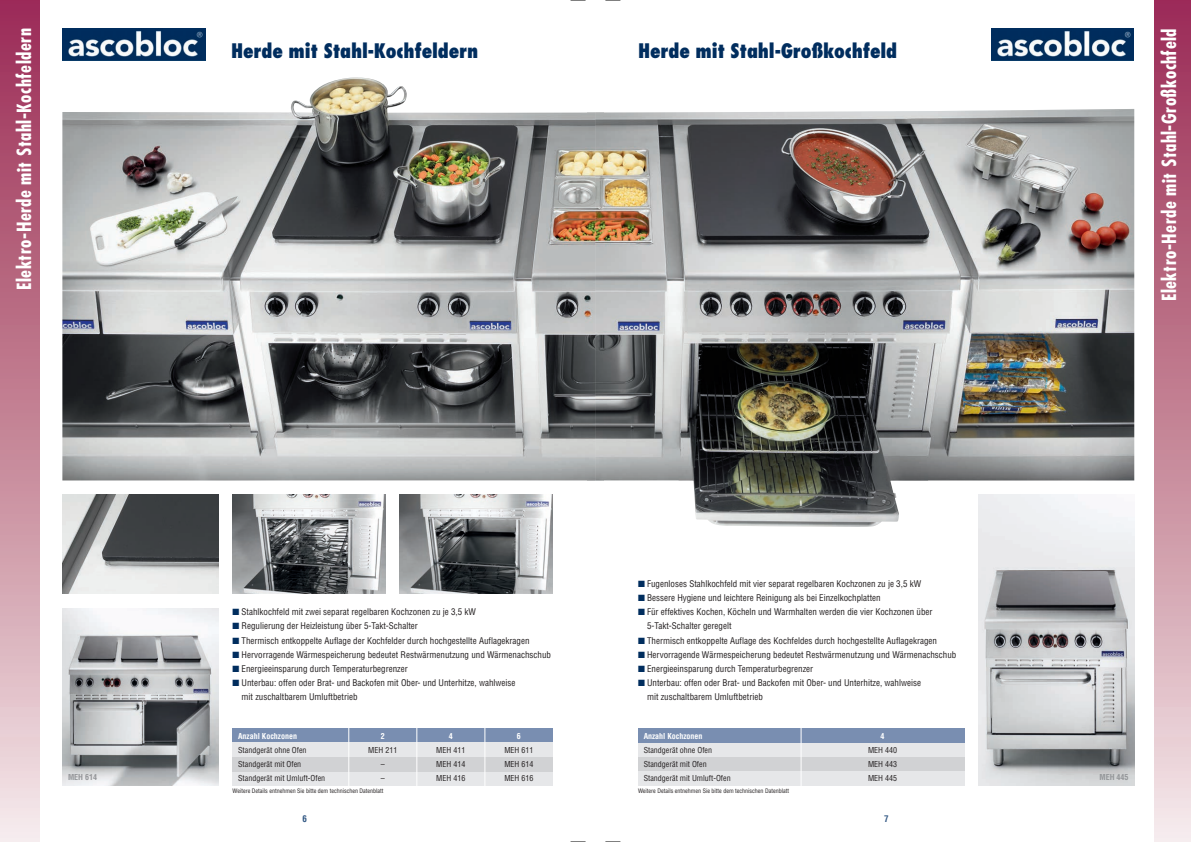
<style>
.page{position:relative;width:1191px;height:842px;background:#fff}
.page>*{position:absolute;margin:0;border:0;box-sizing:border-box;transform-origin:0 0}
.t1{font:800 condensed 19.5px "Futura";letter-spacing:-.01em;color:#002d5e}
.t2{font:700 condensed 19px "Futura";letter-spacing:.025em;color:#fff}
.t3{font:condensed 9px/14.2px "Helvetica";color:#231f20}
.t4{font:700 condensed 9px "Helvetica";color:#315783}
.t5{font:condensed 8px "Helvetica";color:#231f20}
.t6{font:700 condensed 8px "Helvetica";color:#fff}
.t7{font:700 condensed 8px "Helvetica";color:#939598}
.t8{font:condensed 6px "Helvetica";color:#231f20}
.s1{color:#002d5e}
</style>
<div class="page">
<div style="left:0;top:0;width:40px;height:842px;background:linear-gradient(to bottom,#992850,#f2e5e4)"></div>
<img style="left:63px;top:28px;width:142px;height:33px">
<img style="left:62px;top:77px;width:533px;height:404px">
<div style="left:232px;top:729px;width:117px;height:14px;background:#798eb1"></div>
<div style="left:485px;top:729px;width:68px;height:14px;background:#798eb1"></div>
<div style="left:349px;top:729px;width:68px;height:14px;background:#798eb1"></div>
<div style="left:417px;top:729px;width:68px;height:14px;background:#798eb1"></div>
<div style="left:232px;top:771px;width:117px;height:14px;background:#e6e7e9"></div>
<div style="left:349px;top:771px;width:68px;height:14px;background:#e6e7e9"></div>
<div style="left:485px;top:771px;width:68px;height:14px;background:#e6e7e9"></div>
<div style="left:417px;top:771px;width:68px;height:14px;background:#e6e7e9"></div>
<img style="left:62px;top:495px;width:156px;height:99px">
<img style="left:400px;top:495px;width:153px;height:99px">
<img style="left:62px;top:608px;width:156px;height:177px">
<img style="left:232px;top:495px;width:154px;height:99px">
<div style="left:232px;top:757px;width:117px;height:14px;background:#d1d2d4"></div>
<div style="left:349px;top:757px;width:68px;height:14px;background:#d1d2d4"></div>
<div style="left:485px;top:757px;width:68px;height:14px;background:#d1d2d4"></div>
<div style="left:417px;top:757px;width:68px;height:14px;background:#d1d2d4"></div>
<div style="left:232px;top:743px;width:117px;height:14px;background:#e6e7e9"></div>
<div style="left:349px;top:743px;width:68px;height:14px;background:#e6e7e9"></div>
<div style="left:485px;top:743px;width:68px;height:14px;background:#e6e7e9"></div>
<div style="left:417px;top:743px;width:68px;height:14px;background:#e6e7e9"></div>
<hr style="left:348px;top:721px;width:1px;height:70px;background:#fff">
<hr style="left:484px;top:721px;width:1px;height:70px;background:#fff">
<hr style="left:416px;top:721px;width:1px;height:70px;background:#fff">
<img style="left:587px;top:112px;width:8px;height:368px">
<svg style="left:605px;top:0;width:15px;height:1px"></svg>
<svg style="left:605px;top:841px;width:15px;height:1px"></svg>
<img style="left:978px;top:495px;width:156px;height:290px">
<div style="left:638px;top:757px;width:163px;height:14px;background:#d1d2d4"></div>
<div style="left:801px;top:757px;width:163px;height:14px;background:#d1d2d4"></div>
<div style="left:638px;top:743px;width:163px;height:14px;background:#e6e7e9"></div>
<div style="left:801px;top:743px;width:163px;height:14px;background:#e6e7e9"></div>
<div style="left:1154px;top:0;width:37px;height:842px;background:linear-gradient(to bottom,#992850,#f2e5e4)"></div>
<img style="left:991px;top:28px;width:143px;height:33px">
<img style="left:595px;top:109px;width:539px;height:372px">
<div style="left:638px;top:729px;width:163px;height:14px;background:#798eb1"></div>
<div style="left:801px;top:729px;width:163px;height:14px;background:#798eb1"></div>
<div style="left:638px;top:771px;width:163px;height:14px;background:#e6e7e9"></div>
<div style="left:801px;top:771px;width:163px;height:14px;background:#e6e7e9"></div>
<hr style="left:800px;top:721px;width:1px;height:72px;background:#fff">
<img style="left:678px;top:466px;width:250px;height:61px">
<svg style="left:570px;top:0;width:16px;height:1px"></svg>
<svg style="left:570px;top:841px;width:16px;height:1px"></svg>
<h2 class="t2" style="left:13px;top:290px;width:263px;rotate:-90deg">Elektro-Herde mit Stahl-Kochfeldern</h2>
<p class="t7" style="left:68px;top:772px;width:31px">MEH 614</p>
<h1 class="t1" style="left:231px;top:38px;width:249px">Herde mit Stahl-Kochfeldern</h1>
<h1 class="t1" style="left:638px;top:38px;width:261px">Herde mit Stahl-Großkochfeld</h1>
<p class="t3" style="left:232px;top:605px;width:245px"><span class="s1">■</span> Stahlkochfeld mit zwei separat regelbaren Kochzonen zu je 3,5 kW</p>
<p class="t3" style="left:232px;top:619px;width:187px"><span class="s1">■</span> Regulierung der Heizleistung über 5-Takt-Schalter</p>
<p class="t3" style="left:232px;top:633px;width:298px"><span class="s1">■</span> Thermisch entkoppelte Auflage der Kochfelder durch hochgestellte Auflagekragen</p>
<p class="t3" style="left:232px;top:647px;width:320px"><span class="s1">■</span> Hervorragende Wärmespeicherung bedeutet Restwärmenutzung und Wärmenachschub</p>
<p class="t3" style="left:232px;top:661px;width:177px"><span class="s1">■</span> Energieeinsparung durch Temperaturbegrenzer</p>
<p class="t3" style="left:242px;top:675px;width:275px;text-indent:-9px"><span class="s1">■</span> Unterbau: offen oder Brat- und Backofen mit Ober- und Unterhitze, wahlweise mit zuschaltbarem Umluftbetrieb</p>
<p class="t6" style="left:238px;top:731px;width:60px">Anzahl Kochzonen</p>
<p class="t6" style="left:381px;top:731px;width:5px">2</p>
<p class="t6" style="left:449px;top:731px;width:5px">4</p>
<p class="t6" style="left:517px;top:731px;width:5px">6</p>
<p class="t5" style="left:238px;top:773px;width:88px">Standgerät mit Umluft-Ofen</p>
<p class="t5" style="left:381px;top:773px;width:5px">–</p>
<p class="t5" style="left:436px;top:773px;width:31px">MEH 416</p>
<p class="t5" style="left:504px;top:773px;width:31px">MEH 616</p>
<p class="t5" style="left:238px;top:745px;width:70px">Standgerät ohne Ofen</p>
<p class="t5" style="left:368px;top:745px;width:31px">MEH 211</p>
<p class="t5" style="left:436px;top:745px;width:31px">MEH 411</p>
<p class="t5" style="left:504px;top:745px;width:31px">MEH 611</p>
<p class="t8" style="left:232px;top:787px;width:152px">Weitere Details entnehmen Sie bitte dem technischen Datenblatt</p>
<p class="t5" style="left:238px;top:759px;width:65px">Standgerät mit Ofen</p>
<p class="t5" style="left:381px;top:759px;width:5px">–</p>
<p class="t5" style="left:436px;top:759px;width:31px">MEH 414</p>
<p class="t5" style="left:504px;top:759px;width:31px">MEH 614</p>
<p class="t3" style="left:638px;top:576px;width:285px"><span class="s1">■</span> Fugenloses Stahlkochfeld mit vier separat regelbaren Kochzonen zu je 3,5 kW</p>
<p class="t3" style="left:638px;top:590px;width:244px"><span class="s1">■</span> Bessere Hygiene und leichtere Reinigung als bei Einzelkochplatten</p>
<p class="t3" style="left:647px;top:605px;width:287px;text-indent:-9px"><span class="s1">■</span> Für effektives Kochen, Köcheln und Warmhalten werden die vier Kochzonen über<br>5-Takt-Schalter geregelt</p>
<p class="t3" style="left:638px;top:633px;width:300px"><span class="s1">■</span> Thermisch entkoppelte Auflage des Kochfeldes durch hochgestellte Auflagekragen</p>
<p class="t3" style="left:638px;top:647px;width:320px"><span class="s1">■</span> Hervorragende Wärmespeicherung bedeutet Restwärmenutzung und Wärmenachschub</p>
<p class="t3" style="left:638px;top:661px;width:177px"><span class="s1">■</span> Energieeinsparung durch Temperaturbegrenzer</p>
<p class="t3" style="left:647px;top:675px;width:275px;text-indent:-9px"><span class="s1">■</span> Unterbau: offen oder Brat- und Backofen mit Ober- und Unterhitze, wahlweise mit zuschaltbarem Umluftbetrieb</p>
<p class="t6" style="left:643px;top:731px;width:60px">Anzahl Kochzonen</p>
<p class="t6" style="left:880px;top:731px;width:5px">4</p>
<p class="t5" style="left:643px;top:773px;width:88px">Standgerät mit Umluft-Ofen</p>
<p class="t5" style="left:868px;top:773px;width:31px">MEH 445</p>
<p class="t8" style="left:638px;top:787px;width:152px">Weitere Details entnehmen Sie bitte dem technischen Datenblatt</p>
<p class="t5" style="left:643px;top:745px;width:70px">Standgerät ohne Ofen</p>
<p class="t5" style="left:868px;top:745px;width:31px">MEH 440</p>
<p class="t5" style="left:643px;top:759px;width:65px">Standgerät mit Ofen</p>
<p class="t5" style="left:868px;top:759px;width:31px">MEH 443</p>
<p class="t4" style="left:303px;top:813px;width:6px">6</p>
<p class="t4" style="left:884px;top:813px;width:6px">7</p>
<h2 class="t2" style="left:1157px;top:301px;width:274px;rotate:-90deg">Elektro-Herde mit Stahl-Großkochfeld</h2>
<p class="t7" style="left:1099px;top:772px;width:31px">MEH 445</p>
</div>
